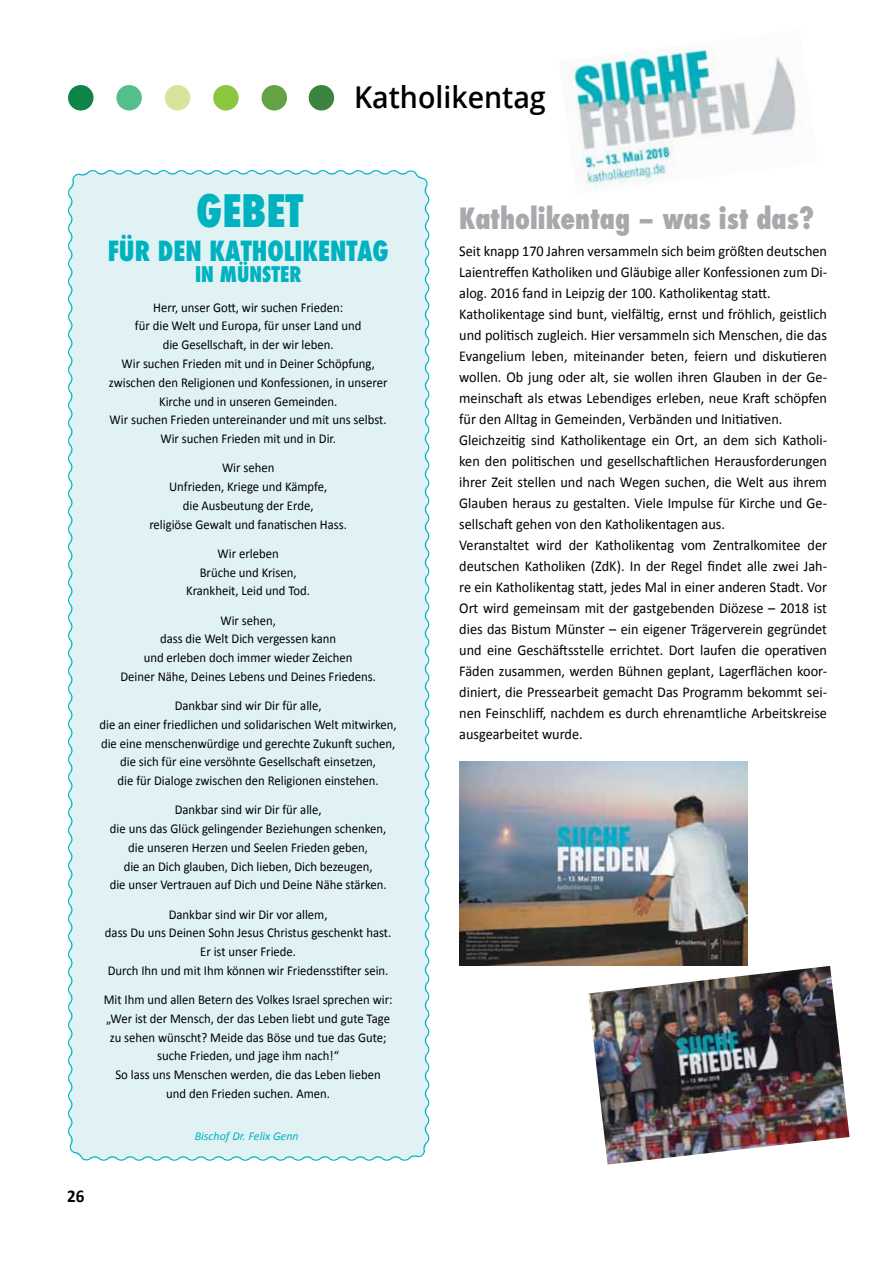
<style>
.page{position:relative;width:893px;height:1263px;background:#fff}
.page>*{position:absolute;margin:0;border:0;box-sizing:border-box;transform-origin:0 0}
.t1{font:800 condensed 43.5px "Futura";color:#00b2c0;scale:.95 1}
.t2{font:600 30px "Open Sans";color:#000;scale:.95 1}
.t3{font:800 condensed 28.5px "Futura";color:#a7a9ac;scale:.95 1}
.t4{font:800 condensed 27px "Futura";color:#00b2c0;scale:.95 1}
.t5{font:800 condensed 21px "Futura";color:#00b2c0;scale:.95 1}
.t6{font:700 18px "Calibri";color:#000;scale:.95 1}
.t7{font:15px/21px "Calibri";color:#000;scale:.95 1}
.t8{font:13.5px/18.8px "Calibri";color:#000;text-align:center;scale:.94 1}
.t9{font:italic 12px "Calibri";color:#00b2c0}
</style>
<div class="page">
<div style="left:68px;top:85px;width:26px;height:26px;background:#0e8447;border-radius:50%"></div>
<div style="left:309px;top:85px;width:25px;height:26px;background:#3b833e;border-radius:50%"></div>
<div style="left:165px;top:85px;width:25px;height:26px;background:#d6e59b;border-radius:50%"></div>
<div style="left:262px;top:85px;width:25px;height:26px;background:#65a243;border-radius:50%"></div>
<div style="left:116px;top:85px;width:26px;height:26px;background:#55be8d;border-radius:50%"></div>
<div style="left:213px;top:85px;width:26px;height:26px;background:#8ac63f;border-radius:50%"></div>
<div style="left:68px;top:170px;width:362px;height:991px;background:#e0f2f4"></div>
<img style="left:459px;top:761px;width:289px;height:204px">
<img style="left:560px;top:43px;width:236px;height:149px">
<img style="left:588px;top:966px;width:261px;height:198px">
<h2 class="t2" style="left:354px;top:77px;width:203px">Katholikentag</h2>
<h1 class="t1" style="left:196px;top:181px;width:114px">GEBET</h1>
<h3 class="t4" style="left:108px;top:233px;width:297px">FÜR DEN KATHOLIKENTAG</h3>
<h3 class="t5" style="left:195px;top:260px;width:114px">IN MÜNSTER</h3>
<p class="t8" style="left:109px;top:298px;width:298px">Herr, unser Gott, wir suchen Frieden:<br>für die Welt und Europa, für unser Land und<br>die Gesellschaft, in der wir leben.<br>Wir suchen Frieden mit und in Deiner Schöpfung, zwischen den Religionen und Konfessionen, in unserer Kirche und in unseren Gemeinden.<br>Wir suchen Frieden untereinander und mit uns selbst.<br>Wir suchen Frieden mit und in Dir.</p>
<p class="t8" style="left:149px;top:458px;width:212px">Wir sehen<br>Unfrieden, Kriege und Kämpfe,<br>die Ausbeutung der Erde,<br>religiöse Gewalt und fanatischen Hass.</p>
<p class="t8" style="left:186px;top:544px;width:133px">Wir erleben<br>Brüche und Krisen,<br>Krankheit, Leid und Tod.</p>
<p class="t8" style="left:120px;top:611px;width:273px">Wir sehen,<br>dass die Welt Dich vergessen kann<br>und erleben doch immer wieder Zeichen<br>Deiner Nähe, Deines Lebens und Deines Friedens.</p>
<p class="t8" style="left:99px;top:696px;width:318px">Dankbar sind wir Dir für alle,<br>die an einer friedlichen und solidarischen Welt mitwirken, die eine menschenwürdige und gerechte Zukunft suchen, die sich für eine versöhnte Gesellschaft einsetzen,<br>die für Dialoge zwischen den Religionen einstehen.</p>
<p class="t8" style="left:110px;top:800px;width:296px">Dankbar sind wir Dir für alle,<br>die uns das Glück gelingender Beziehungen schenken, die unseren Herzen und Seelen Frieden geben,<br>die an Dich glauben, Dich lieben, Dich bezeugen,<br>die unser Vertrauen auf Dich und Deine Nähe stärken.</p>
<p class="t8" style="left:105px;top:905px;width:306px">Dankbar sind wir Dir vor allem,<br>dass Du uns Deinen Sohn Jesus Christus geschenkt hast.<br>Er ist unser Friede.<br>Durch Ihn und mit Ihm können wir Friedensstifter sein.</p>
<p class="t8" style="left:104px;top:990px;width:309px">Mit Ihm und allen Betern des Volkes Israel sprechen wir: „Wer ist der Mensch, der das Leben liebt und gute Tage zu sehen wünscht? Meide das Böse und tue das Gute; suche Frieden, und jage ihm nach!“<br>So lass uns Menschen werden, die das Leben lieben<br>und den Frieden suchen. Amen.</p>
<p class="t9" style="left:195px;top:1128px;width:106px">Bischof Dr. Felix Genn</p>
<h3 class="t6" style="left:67px;top:1184px;width:20px">26</h3>
<h3 class="t3" style="left:459px;top:199px;width:375px">Katholikentag – was ist das?</h3>
<p class="t7" style="left:459px;top:240px;width:389px">Seit knapp 170 Jahren versammeln sich beim größten deutschen Laientreffen Katholiken und Gläubige aller Konfessionen zum Di&shy;alog. 2016 fand in Leipzig der 100. Katholikentag statt.<br>Katholikentage sind bunt, vielfältig, ernst und fröhlich, geistlich und politisch zugleich. Hier versammeln sich Menschen, die das Evangelium leben, miteinander beten, feiern und diskutieren wollen. Ob jung oder alt, sie wollen ihren Glauben in der Ge&shy;meinschaft als etwas Lebendiges erleben, neue Kraft schöpfen für den Alltag in Gemeinden, Verbänden und Initiativen.<br>Gleichzeitig sind Katholikentage ein Ort, an dem sich Katholi&shy;ken den politischen und gesellschaftlichen Herausforderungen ihrer Zeit stellen und nach Wegen suchen, die Welt aus ihrem Glauben heraus zu gestalten. Viele Impulse für Kirche und Ge&shy;sellschaft gehen von den Katholikentagen aus.<br>Veranstaltet wird der Katholikentag vom Zentralkomitee der deutschen Katholiken (ZdK). In der Regel findet alle zwei Jah&shy;re ein Katholikentag statt, jedes Mal in einer anderen Stadt. Vor Ort wird gemeinsam mit der gastgebenden Diözese – 2018 ist dies das Bistum Münster – ein eigener Trägerverein gegründet und eine Geschäftsstelle errichtet. Dort laufen die operativen Fäden zusammen, werden Bühnen geplant, Lagerflächen koor&shy;diniert, die Pressearbeit gemacht Das Programm bekommt sei&shy;nen Feinschliff, nachdem es durch ehrenamtliche Arbeitskreise ausgearbeitet wurde.</p>
</div>
